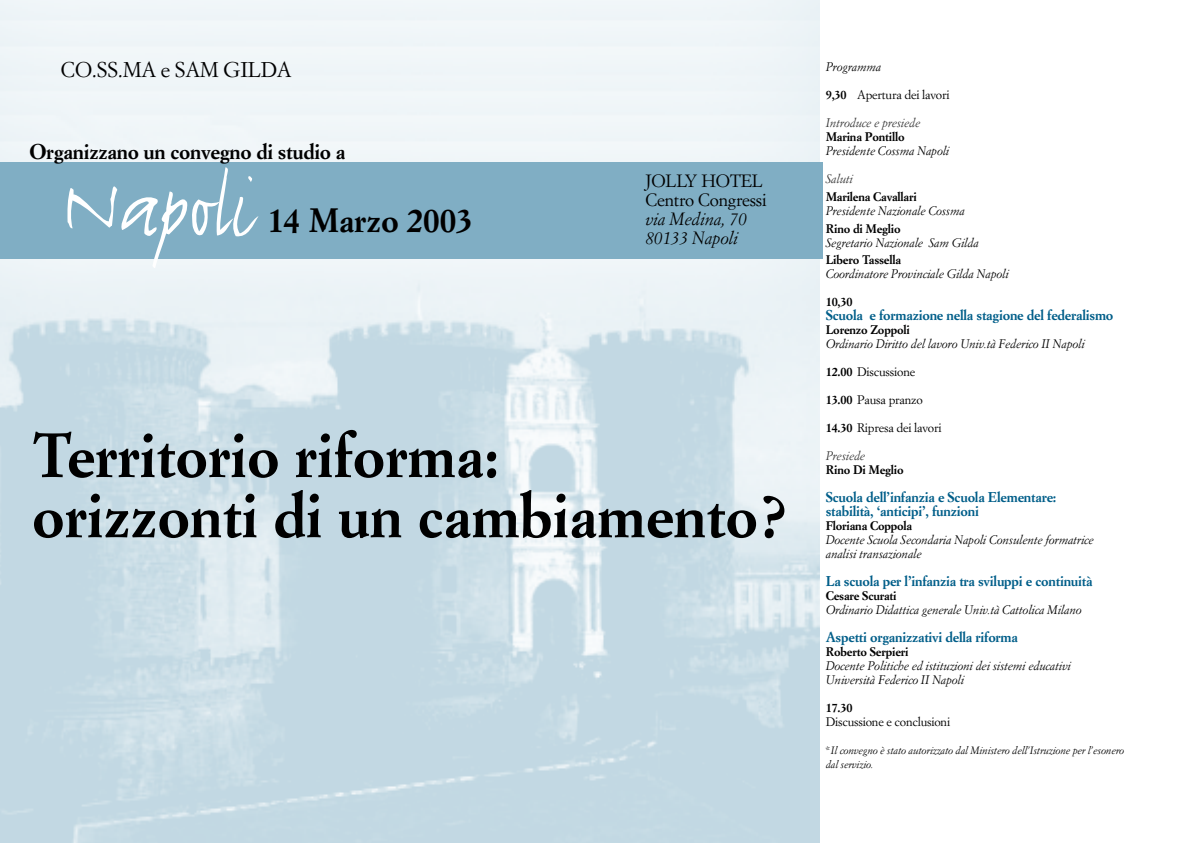
<style>
.page{position:relative;width:1190px;height:843px;background:#fff}
.page>*{position:absolute;margin:0;border:0;box-sizing:border-box;transform-origin:0 0}
.t1{font:96.25px "FF Justlefthand";letter-spacing:-.005em;color:#fff}
.t2{font:700 61.25px/60.1px "Simoncini Garamond";letter-spacing:-.005em;color:#000}
.t3{font:700 33.25px "Simoncini Garamond";letter-spacing:-.005em;color:#000}
.t4{font:700 21px "Simoncini Garamond";letter-spacing:-.015em;color:#000}
.t5{font:21px "Simoncini Garamond";letter-spacing:-.015em;color:#000}
.t6{font:17.5px/19.2px "Simoncini Garamond";letter-spacing:-.015em;color:#000}
.t7{font:italic 17.5px/19.2px "Simoncini Garamond";letter-spacing:-.015em;color:#000}
.t8{font:700 14px/14px "Simoncini Garamond";letter-spacing:-.015em;color:#005e89}
.t9{font:italic 12.25px/14px "Simoncini Garamond";letter-spacing:-.015em;color:#000}
.t10{font:700 12.25px "Simoncini Garamond";letter-spacing:-.015em;color:#000}
.t11{font:12.25px "Simoncini Garamond";letter-spacing:-.015em;color:#000}
.t12{font:italic 12.25px "Simoncini Garamond";letter-spacing:-.015em;color:#333}
.t13{font:italic 10.5px/14px "Simoncini Garamond";letter-spacing:-.015em;color:#000}
.s1{font-weight:700}
</style>
<div class="page">
<img style="left:0;top:0;width:820px;height:843px">
<div style="left:0;top:162px;width:823px;height:97px;background:#80aec4"></div>
<h3 class="t5" style="left:61px;top:61px;width:232px">CO.SS.MA e SAM GILDA</h3>
<h3 class="t4" style="left:29px;top:143px;width:318px">Organizzano un convegno di studio a</h3>
<h1 class="t1" style="left:61px;top:174px;width:194px">Napoli</h1>
<h3 class="t3" style="left:267px;top:207px;width:207px">14 Marzo 2003</h3>
<h3 class="t6" style="left:645px;top:172px;width:123px">JOLLY HOTEL<br>Centro Congressi</h3>
<h3 class="t7" style="left:645px;top:211px;width:103px">via Medina, 70<br>80133 Napoli</h3>
<h2 class="t2" style="left:32px;top:430px;width:757px">Territorio riforma:<br>orizzonti di un cambiamento?</h2>
<p class="t9" style="left:826px;top:61px;width:57px">Programma</p>
<p class="t11" style="left:826px;top:90px;width:125px"><span class="s1">9,30</span> Apertura dei lavori</p>
<p class="t12" style="left:826px;top:118px;width:96px">Introduce e presiede</p>
<p class="t10" style="left:826px;top:132px;width:80px">Marina Pontillo</p>
<p class="t9" style="left:826px;top:145px;width:125px">Presidente Cossma Napoli</p>
<p class="t12" style="left:826px;top:174px;width:29px">Saluti</p>
<p class="t10" style="left:826px;top:192px;width:93px">Marilena Cavallari</p>
<p class="t9" style="left:826px;top:205px;width:141px">Presidente Nazionale Cossma</p>
<p class="t10" style="left:826px;top:223px;width:76px">Rino di Meglio</p>
<p class="t9" style="left:826px;top:236px;width:155px">Segretario Nazionale Sam Gilda</p>
<p class="t10" style="left:826px;top:255px;width:77px">Libero Tassella</p>
<p class="t9" style="left:826px;top:268px;width:184px">Coordinatore Provinciale Gilda Napoli</p>
<p class="t10" style="left:826px;top:297px;width:28px">10,30</p>
<p class="t8" style="left:826px;top:309px;width:289px">Scuola e formazione nella stagione del federalismo</p>
<p class="t10" style="left:826px;top:325px;width:86px">Lorenzo Zoppoli</p>
<p class="t9" style="left:826px;top:338px;width:261px">Ordinario Diritto del lavoro Univ.tà Federico II Napoli</p>
<p class="t11" style="left:826px;top:367px;width:91px"><span class="s1">12.00</span> Discussione</p>
<p class="t11" style="left:826px;top:395px;width:98px"><span class="s1">13.00</span> Pausa pranzo</p>
<p class="t11" style="left:826px;top:423px;width:117px"><span class="s1">14.30</span> Ripresa dei lavori</p>
<p class="t12" style="left:826px;top:451px;width:41px">Presiede</p>
<p class="t10" style="left:826px;top:465px;width:79px">Rino Di Meglio</p>
<p class="t8" style="left:826px;top:491px;width:232px">Scuola dell’infanzia e Scuola Elementare: stabilità, ‘anticipi’, funzioni</p>
<p class="t10" style="left:826px;top:521px;width:88px">Floriana Coppola</p>
<p class="t9" style="left:826px;top:534px;width:270px">Docente Scuola Secondaria Napoli Consulente formatrice analisi transazionale</p>
<p class="t8" style="left:826px;top:575px;width:268px">La scuola per l’infanzia tra sviluppi e continuità</p>
<p class="t10" style="left:826px;top:591px;width:72px">Cesare Scurati</p>
<p class="t9" style="left:826px;top:604px;width:257px">Ordinario Didattica generale Univ.tà Cattolica Milano</p>
<p class="t8" style="left:826px;top:631px;width:194px">Aspetti organizzativi della riforma</p>
<p class="t10" style="left:826px;top:647px;width:84px">Roberto Serpieri</p>
<p class="t9" style="left:826px;top:660px;width:247px">Docente Politiche ed istituzioni dei sistemi educativi<br>Università Federico II Napoli</p>
<p class="t10" style="left:826px;top:703px;width:28px">17.30</p>
<p class="t11" style="left:826px;top:717px;width:126px">Discussione e conclusioni</p>
<p class="t13" style="left:826px;top:744px;width:300px">* Il convegno è stato autorizzato dal Ministero dell’Istruzione per l’esonero dal servizio.</p>
</div>
